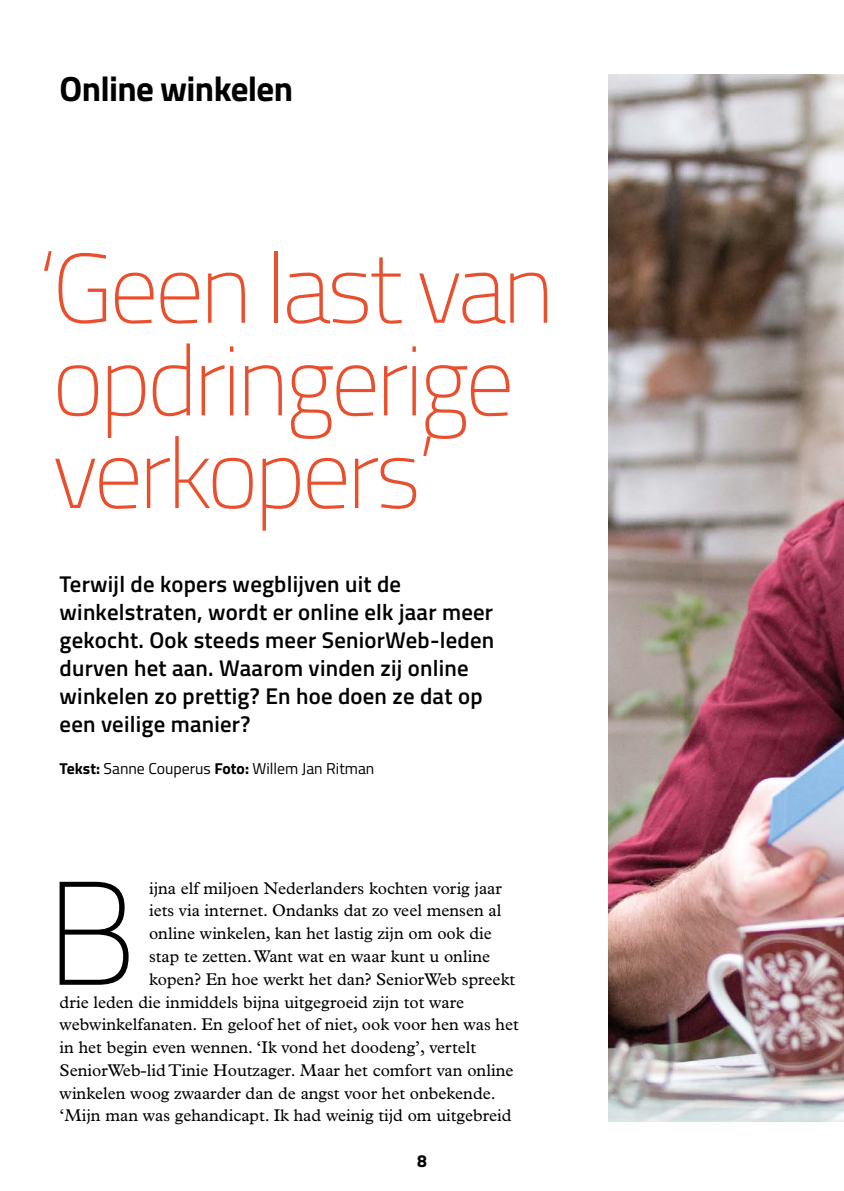
<style>
.page{position:relative;width:844px;height:1191px;background:#fff}
.page>*{position:absolute;margin:0;border:0;box-sizing:border-box;transform-origin:0 0}
.t1{font:100 147px "Titillium";color:#000}
.t2{font:100 98.52px/92.6px "Titillium";letter-spacing:-.04em;color:#e94f2c}
.t3{font:700 35px "Titillium";letter-spacing:-.02em;color:#000}
.t4{font:600 22.75px/28px "Titillium";letter-spacing:.01em;color:#000}
.t5{font:700 17.5px "Titillium";color:#000}
.t6{font:17.15px "Plantin Std";color:#000}
.t7{font:15.75px "Titillium";color:#000}
.s1{font-weight:700}
</style>
<div class="page">
<img style="left:608px;top:74px;width:235px;height:1047px">
<h3 class="t3" style="left:60px;top:62px;width:235px">Online winkelen</h3>
<h2 class="t2" style="left:38px;top:237px;width:518px">‘Geen last van opdringerige verkopers’</h2>
<h3 class="t4" style="left:60px;top:569px;width:436px">Terwijl de kopers wegblijven uit de winkelstraten, wordt er online elk jaar meer gekocht. Ook steeds meer SeniorWeb-leden durven het aan. Waarom vinden zij online winkelen zo prettig? En hoe doen ze dat op een veilige manier?</h3>
<p class="t7" style="left:60px;top:757px;width:316px"><span class="s1">Tekst:</span> Sanne Couperus <span class="s1">Foto:</span> Willem Jan Ritman</p>
<h1 class="t1" style="left:46px;top:828px;width:93px">B</h1>
<p class="t6" style="left:149px;top:878px;width:354px">ijna elf miljoen Nederlanders kochten vorig jaar</p>
<p class="t6" style="left:149px;top:901px;width:354px">iets via internet. Ondanks dat zo veel mensen al</p>
<p class="t6" style="left:149px;top:923px;width:344px">online winkelen, kan het lastig zijn om ook die</p>
<p class="t6" style="left:149px;top:946px;width:342px">stap te zetten. Want wat en waar kunt u online</p>
<p class="t6" style="left:149px;top:969px;width:367px">kopen? En hoe werkt het dan? SeniorWeb spreekt</p>
<p class="t6" style="left:60px;top:992px;width:406px">drie leden die inmiddels bijna uitgegroeid zijn tot ware</p>
<p class="t6" style="left:60px;top:1014px;width:460px">webwinkelfanaten. En geloof het of niet, ook voor hen was het</p>
<p class="t6" style="left:60px;top:1037px;width:418px">in het begin even wennen. ‘Ik vond het doodeng’, vertelt</p>
<p class="t6" style="left:60px;top:1060px;width:455px">SeniorWeb-lid Tinie Houtzager. Maar het comfort van online</p>
<p class="t6" style="left:60px;top:1083px;width:437px">winkelen woog zwaarder dan de angst voor het onbekende.</p>
<p class="t6" style="left:60px;top:1105px;width:453px">‘Mijn man was gehandicapt. Ik had weinig tijd om uitgebreid</p>
<p class="t5" style="left:417px;top:1147px;width:11px">8</p>
</div>
